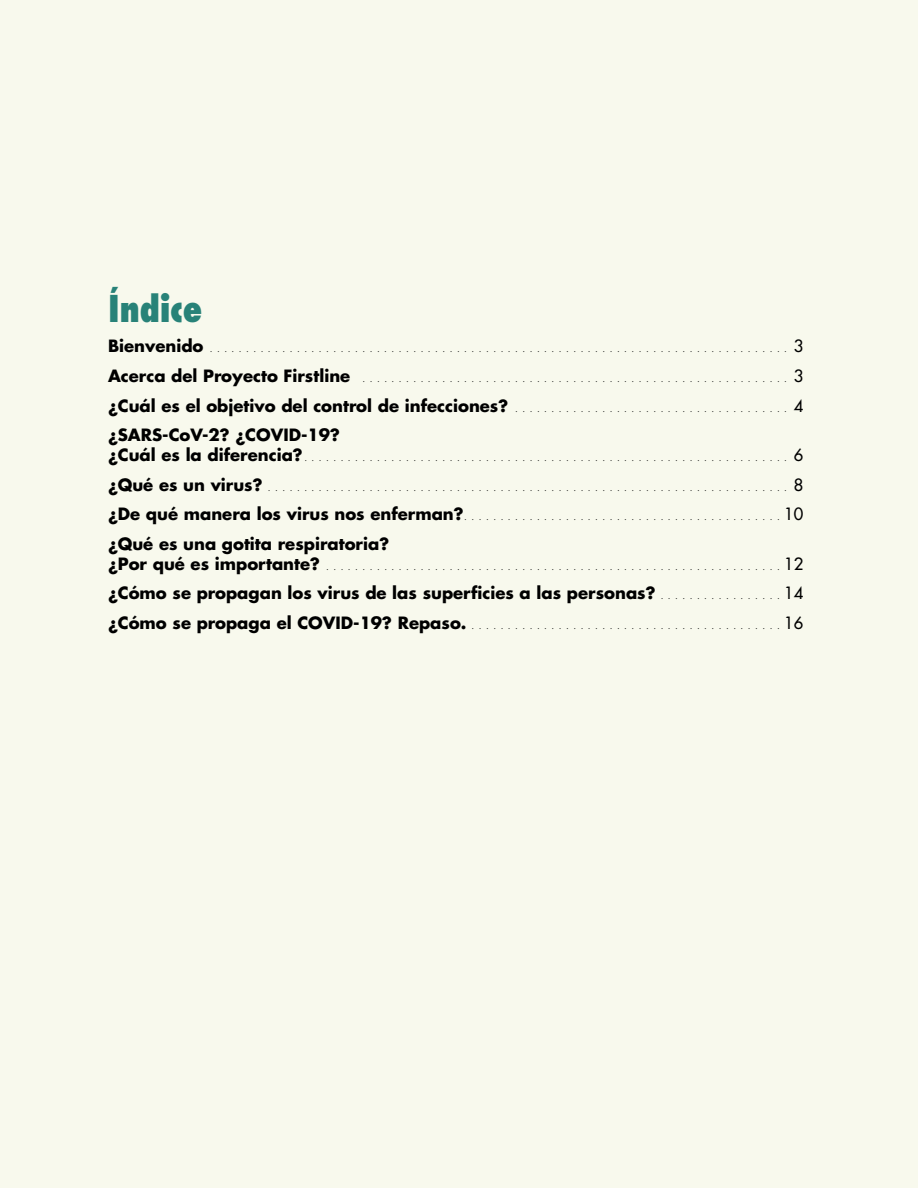
<style>
.page{position:relative;width:918px;height:1188px;background:#f8f9ed}
.page>*{position:absolute;margin:0;border:0;box-sizing:border-box;transform-origin:0 0}
.t1{font:800 condensed 36px "Futura Std";letter-spacing:-.01em;color:#288278}
.t2{font:700 16.5px "Futura Std";color:#000}
.t3{font:9px "Futura Std";color:#000}
.s1{font-weight:700;font-size:16.5px}
.s2{font-weight:500;font-size:16.5px}
.s3{font-weight:400;font-size:9px}
.s4{font-weight:500}
</style>
<div class="page">
<h2 class="t1" style="left:108px;top:286px;width:96px">Índice</h2>
<p class="t3" style="left:108px;top:343px;width:697px"><span class="s1">Bienvenido</span> ................................................................................ <span class="s2">3</span></p>
<p class="t3" style="left:108px;top:373px;width:697px"><span class="s1">Acerca del Proyecto Firstline</span> ........................................................... <span class="s2">3</span></p>
<p class="t2" style="left:108px;top:395px;width:697px">¿Cuál es el objetivo del control de infecciones? <span class="s3">......................................</span> <span class="s4">4</span></p>
<p class="t2" style="left:108px;top:424px;width:234px">¿SARS-CoV-2? ¿COVID-19?</p>
<p class="t3" style="left:108px;top:452px;width:697px"><span class="s1">¿Cuál es la diferencia?</span>................................................................... <span class="s2">6</span></p>
<p class="t3" style="left:108px;top:482px;width:697px"><span class="s1">¿Qué es un virus?</span>........................................................................ <span class="s2">8</span></p>
<p class="t3" style="left:108px;top:511px;width:697px"><span class="s1">¿De qué manera los virus nos enferman?</span>............................................<span class="s2">10</span></p>
<p class="t2" style="left:108px;top:533px;width:283px">¿Qué es una gotita respiratoria?</p>
<p class="t3" style="left:108px;top:561px;width:697px"><span class="s1">¿Por qué es importante?</span> ...............................................................<span class="s2">12</span></p>
<p class="t2" style="left:108px;top:582px;width:697px">¿Cómo se propagan los virus de las superficies a las personas? <span class="s3">. . . . . . . . . . . . . . . . .</span> <span class="s4">14</span></p>
<p class="t3" style="left:108px;top:620px;width:697px"><span class="s1">¿Cómo se propaga el COVID-19? Repaso.</span>...........................................<span class="s2">16</span></p>
</div>
